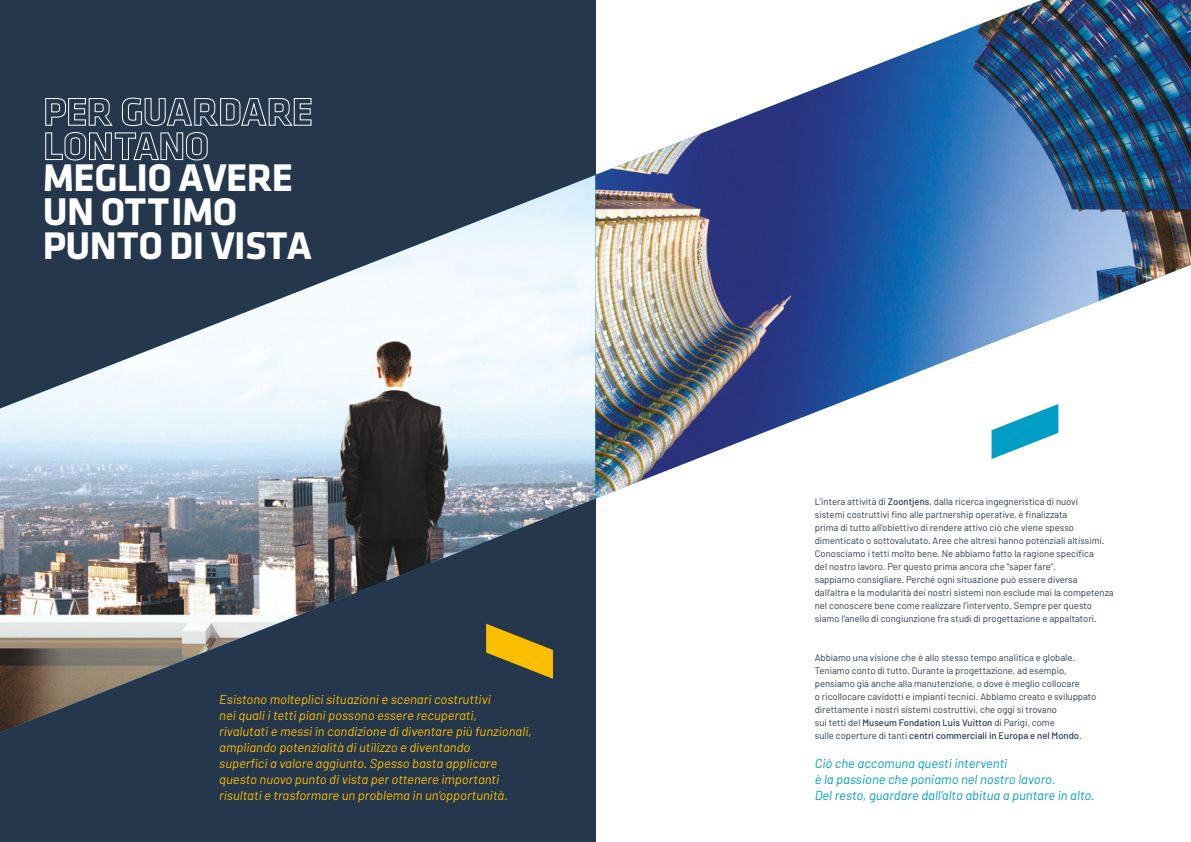
<style>
.page{position:relative;width:1191px;height:842px;background:#fff}
.page>*{position:absolute;margin:0;border:0;box-sizing:border-box;transform-origin:0 0}
.t1{font:700 40px/34px "Klavika";letter-spacing:-.015em;color:#fff}
.t2{font:italic 13px/16px "Barlow";color:#fcbe00}
.t3{font:italic 13px/16px "Barlow";color:#009dc5}
.t4{font:9.5px/13px "Barlow";color:#25374c}
.s1{font-weight:500}
</style>
<div class="page">
<div style="left:0;top:0;width:595px;height:842px;background:#25374c"></div>
<img style="left:0;top:175px;width:595px;height:557px">
<img style="left:595px;top:0;width:596px;height:496px">
<svg style="left:486px;top:624px;width:67px;height:55px"></svg>
<svg style="left:991px;top:404px;width:67px;height:55px"></svg>
<svg style="left:45px;top:97px;width:267px;height:64px"></svg>
<h1 class="t1" style="left:43px;top:161px;width:271px">MEGLIO AVERE<br>UN OTTIMO<br>PUNTO DI VISTA</h1>
<p class="t2" style="left:219px;top:691px;width:314px">Esistono molteplici situazioni e scenari costruttivi<br>nei quali i tetti piani possono essere recuperati,<br>rivalutati e messi in condizione di diventare più funzionali, ampliando potenzialità di utilizzo e diventando<br>superfici a valore aggiunto. Spesso basta applicare questo nuovo punto di vista per ottenere importanti risultati e trasformare un problema in un’opportunità.</p>
<p class="t4" style="left:814px;top:495px;width:300px">L’intera attività di <span class="s1">Zoontjens</span>, dalla ricerca ingegneristica di nuovi<br>sistemi costruttivi fino alle partnership operative, è finalizzata<br>prima di tutto all’obiettivo di rendere attivo ciò che viene spesso dimenticato o sottovalutato. Aree che altresì hanno potenziali altissimi.<br>Conosciamo i tetti molto bene. Ne abbiamo fatto la ragione specifica<br>del nostro lavoro. Per questo prima ancora che “saper fare”,<br>sappiamo consigliare. Perché ogni situazione può essere diversa dall’altra e la modularità dei nostri sistemi non esclude mai la competenza nel conoscere bene come realizzare l’intervento. Sempre per questo siamo l’anello di congiunzione fra studi di progettazione e appaltatori.</p>
<p class="t4" style="left:814px;top:651px;width:283px">Abbiamo una visione che è allo stesso tempo analitica e globale.<br>Teniamo conto di tutto. Durante la progettazione, ad esempio, pensiamo già anche alla manutenzione, o dove è meglio collocare<br>o ricollocare cavidotti e impianti tecnici. Abbiamo creato e sviluppato direttamente i nostri sistemi costruttivi, che oggi si trovano<br>sui tetti del <span class="s1">Museum Fondation Luis Vuitton</span> di Parigi, come<br>sulle coperture di tanti <span class="s1">centri commerciali in Europa e nel Mondo</span>.</p>
<h2 class="t3" style="left:814px;top:755px;width:281px">Ciò che accomuna questi interventi<br>è la passione che poniamo nel nostro lavoro.<br>Del resto, guardare dall’alto abitua a puntare in alto.</h2>
</div>
